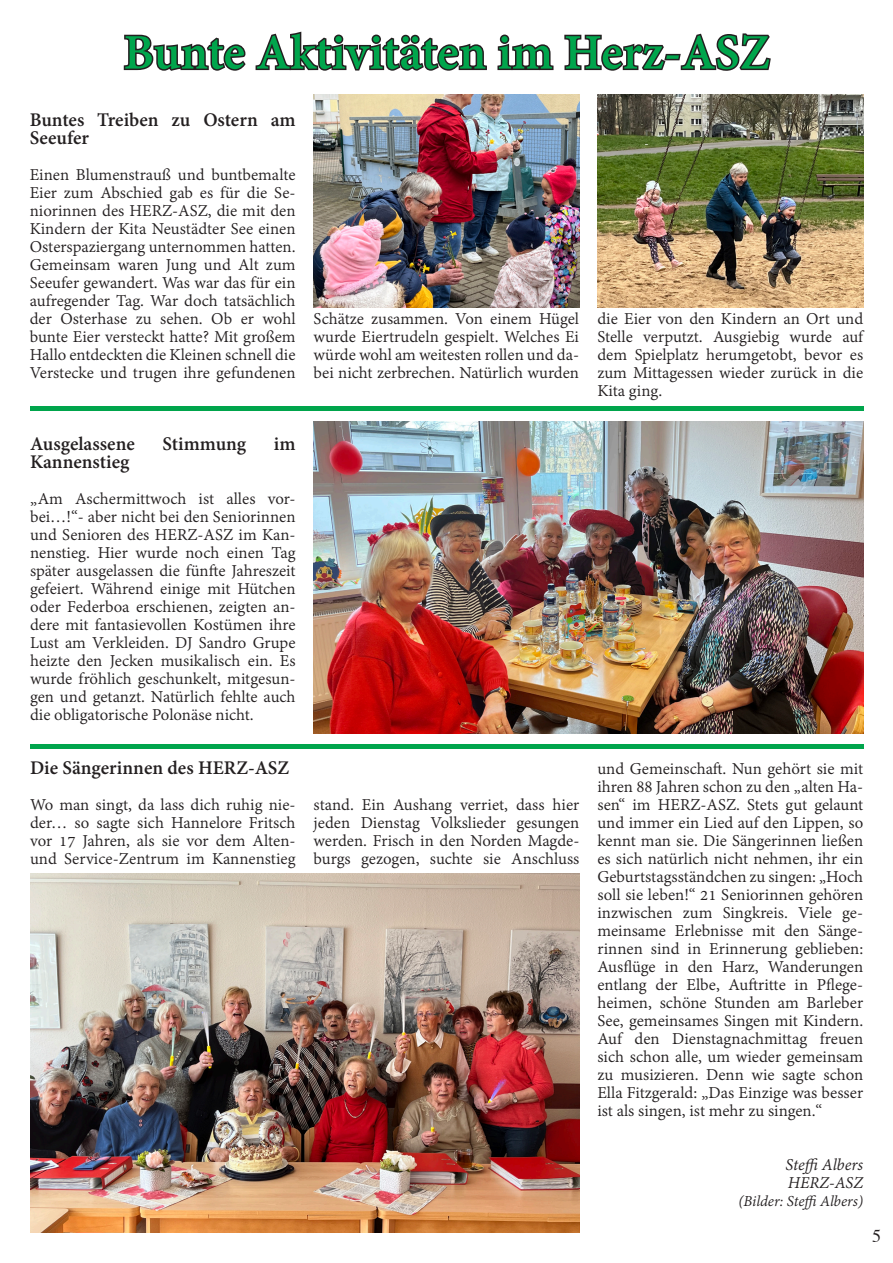
<style>
.page{position:relative;width:893px;height:1263px;background:#fff}
.page>*{position:absolute;margin:0;border:0;box-sizing:border-box;transform-origin:0 0}
.t1{font:700 54px "Adobe Devanagari";color:#00a54c}
.t2{font:700 21px/18px "Adobe Devanagari";color:#231f20}
.t3{font:18px/18px "Adobe Devanagari";color:#231f20;text-align:justify}
.t4{font:italic 18px/18px "Adobe Devanagari";letter-spacing:-.005em;color:#231f20}
.t5{font:18px "Times";color:#231f20}
.t6{font:italic 16.5px "Adobe Devanagari";letter-spacing:-.005em;color:#231f20}
</style>
<div class="page">
<svg style="left:123px;top:34px;width:123px;height:37px"></svg>
<svg style="left:255px;top:31px;width:232px;height:40px"></svg>
<svg style="left:497px;top:34px;width:57px;height:37px"></svg>
<svg style="left:564px;top:33px;width:207px;height:38px"></svg>
<img style="left:314px;top:95px;width:265px;height:212px">
<img style="left:597px;top:95px;width:266px;height:212px">
<img style="left:30px;top:874px;width:549px;height:359px">
<img style="left:314px;top:421px;width:549px;height:312px">
<div style="left:30px;top:406px;width:833px;height:5px;background:#00a54c"></div>
<hr style="left:30px;top:744px;width:833px;height:4px;background:#00a54c">
<h1 class="t1" style="left:123px;top:22px;width:648px">Bunte Aktivitäten im Herz-ASZ</h1>
<p class="t2" style="left:30px;top:113px;width:267px">Buntes Treiben zu Ostern am<br>Seeufer</p>
<p class="t3" style="left:30px;top:167px;width:267px">Einen Blumenstrauß und buntbemalte Eier zum Abschied gab es für die Se&shy;niorinnen des HERZ-ASZ, die mit den Kindern der Kita Neustädter See einen Osterspaziergang unternommen hatten.<br>Gemeinsam waren Jung und Alt zum Seeufer gewandert. Was war das für ein aufregender Tag. War doch tatsächlich der Osterhase zu sehen. Ob er wohl bunte Eier versteckt hatte? Mit großem Hallo entdeckten die Kleinen schnell die Verstecke und trugen ihre gefundenen</p>
<p class="t3" style="left:314px;top:311px;width:267px">Schätze zusammen. Von einem Hügel wurde Eiertrudeln gespielt. Welches Ei würde wohl am weitesten rollen und da&shy;bei nicht zerbrechen. Natürlich wurden</p>
<p class="t2" style="left:30px;top:437px;width:106px">Ausgelassene</p>
<p class="t2" style="left:163px;top:437px;width:85px">Stimmung</p>
<p class="t2" style="left:274px;top:437px;width:23px">im</p>
<p class="t2" style="left:30px;top:455px;width:101px">Kannenstieg</p>
<p class="t3" style="left:30px;top:491px;width:267px">„Am Aschermittwoch ist alles vor&shy;bei…!“- aber nicht bei den Seniorinnen und Senioren des HERZ-ASZ im Kan&shy;nenstieg. Hier wurde noch einen Tag später ausgelassen die fünfte Jahreszeit gefeiert. Während einige mit Hütchen oder Federboa erschienen, zeigten an&shy;dere mit fantasievollen Kostümen ihre Lust am Verkleiden. DJ Sandro Grupe heizte den Jecken musikalisch ein. Es wurde fröhlich geschunkelt, mitgesun&shy;gen und getanzt. Natürlich fehlte auch die obligatorische Polonäse nicht.</p>
<p class="t2" style="left:30px;top:761px;width:261px">Die Sängerinnen des HERZ-ASZ</p>
<p class="t3" style="left:30px;top:797px;width:267px">Wo man singt, da lass dich ruhig nie&shy;der… so sagte sich Hannelore Fritsch vor 17 Jahren, als sie vor dem Alten&shy;und Service-Zentrum im Kannenstieg</p>
<p class="t3" style="left:314px;top:797px;width:267px">stand. Ein Aushang verriet, dass hier jeden Dienstag Volkslieder gesungen werden. Frisch in den Norden Magde&shy;burgs gezogen, suchte sie Anschluss</p>
<p class="t3" style="left:597px;top:311px;width:267px">die Eier von den Kindern an Ort und Stelle verputzt. Ausgiebig wurde auf dem Spielplatz herumgetobt, bevor es zum Mittagessen wieder zurück in die Kita ging.</p>
<p class="t3" style="left:597px;top:761px;width:267px">und Gemeinschaft. Nun gehört sie mit ihren 88 Jahren schon zu den „alten Ha&shy;sen“ im HERZ-ASZ. Stets gut gelaunt und immer ein Lied auf den Lippen, so kennt man sie. Die Sängerinnen ließen es sich natürlich nicht nehmen, ihr ein Geburtstagsständchen zu singen: „Hoch soll sie leben!“ 21 Seniorinnen gehören inzwischen zum Singkreis. Viele ge&shy;meinsame Erlebnisse mit den Sänge&shy;rinnen sind in Erinnerung geblieben:<br>Ausflüge in den Harz, Wanderungen entlang der Elbe, Auftritte in Pflege&shy;heimen, schöne Stunden am Barleber See, gemeinsames Singen mit Kindern.<br>Auf den Dienstagnachmittag freuen sich schon alle, um wieder gemeinsam zu musizieren. Denn wie sagte schon Ella Fitzgerald: „Das Einzige was besser ist als singen, ist mehr zu singen.“</p>
<p class="t4" style="left:786px;top:1157px;width:79px">Steffi Albers<br>HERZ-ASZ</p>
<p class="t6" style="left:738px;top:1192px;width:126px">(Bilder: Steffi Albers)</p>
<p class="t5" style="left:872px;top:1219px;width:10px">5</p>
</div>
